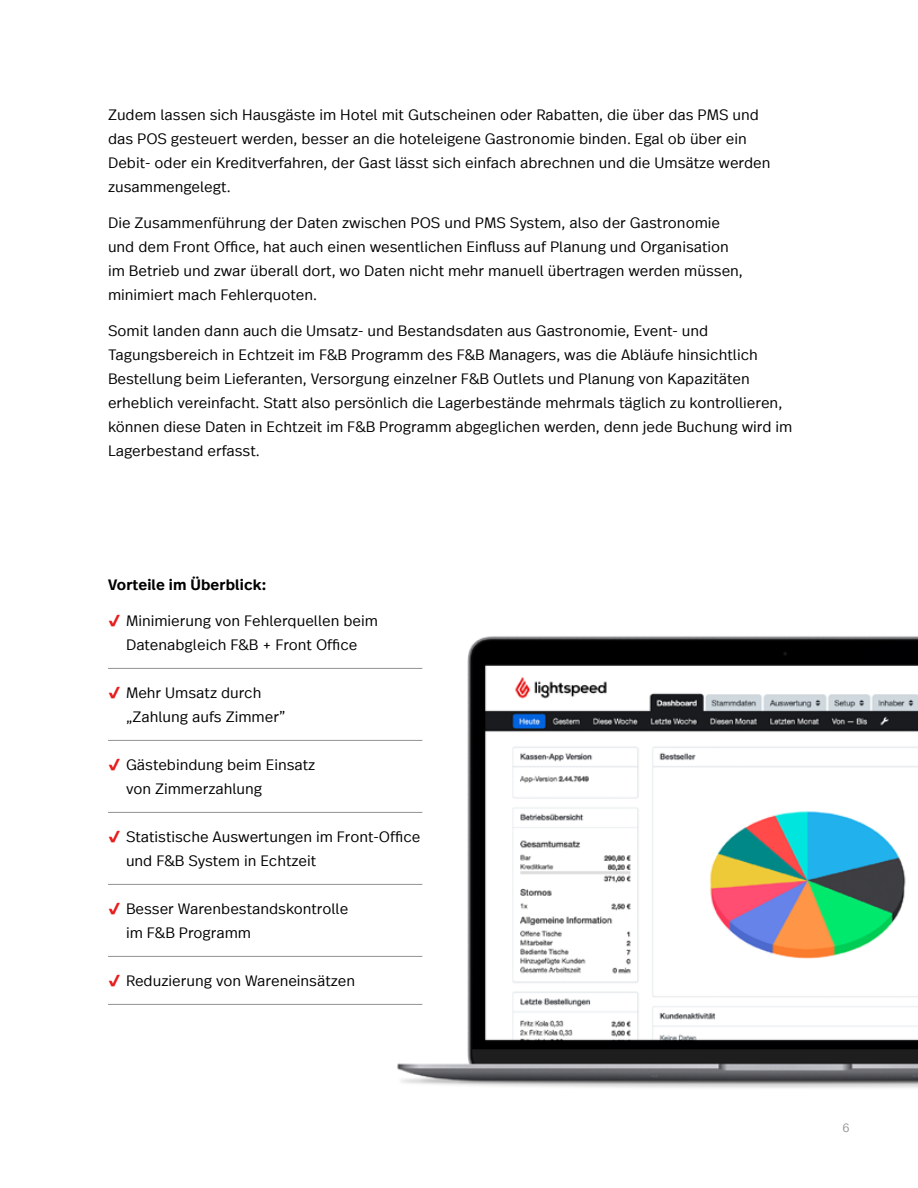
<style>
.page{position:relative;width:918px;height:1188px;background:#fff}
.page>*{position:absolute;margin:0;border:0;box-sizing:border-box;transform-origin:0 0}
.Body{font:300 15px/24px "Real Text Offc";color:#000}
.t1{font:600 15px "Real Text Offc";letter-spacing:.01em;color:#000}
.t2{font:300 12px "Real Text Offc";color:#939393}
.s1{font-weight:600;font-size:21px;color:#e81c1c}
</style>
<div class="page">
<img style="left:388px;top:636px;width:530px;height:452px">
<hr style="left:108px;top:668px;width:314px;height:1px;background:#939393">
<hr style="left:108px;top:740px;width:314px;height:1px;background:#939393">
<hr style="left:108px;top:812px;width:314px;height:1px;background:#939393">
<hr style="left:108px;top:884px;width:314px;height:1px;background:#939393">
<hr style="left:108px;top:956px;width:314px;height:1px;background:#939393">
<hr style="left:108px;top:1004px;width:314px;height:1px;background:#939393">
<p class="Body" style="left:108px;top:103px;width:664px">Zudem lassen sich Hausgäste im Hotel mit Gutscheinen oder Rabatten, die über das PMS und das POS gesteuert werden, besser an die hoteleigene Gastronomie binden. Egal ob über ein Debit- oder ein Kreditverfahren, der Gast lässt sich einfach abrechnen und die Umsätze werden zusammengelegt.</p>
<p class="Body" style="left:108px;top:211px;width:636px">Die Zusammenführung der Daten zwischen POS und PMS System, also der Gastronomie und dem Front Office, hat auch einen wesentlichen Einfluss auf Planung und Organisation im Betrieb und zwar überall dort, wo Daten nicht mehr manuell übertragen werden müssen, minimiert mach Fehlerquoten.</p>
<p class="Body" style="left:108px;top:319px;width:686px">Somit landen dann auch die Umsatz- und Bestandsdaten aus Gastronomie, Event- und Tagungsbereich in Echtzeit im F&amp;B Programm des F&amp;B Managers, was die Abläufe hinsichtlich Bestellung beim Lieferanten, Versorgung einzelner F&amp;B Outlets und Planung von Kapazitäten erheblich vereinfacht. Statt also persönlich die Lagerbestände mehrmals täglich zu kontrollieren, können diese Daten in Echtzeit im F&amp;B Programm abgeglichen werden, denn jede Buchung wird im Lagerbestand erfasst.</p>
<h3 class="t1" style="left:108px;top:575px;width:160px">Vorteile im Überblick:</h3>
<p class="Body" style="left:108px;top:609px;width:271px;text-align:center"><span class="s1">✓</span> Minimierung von Fehlerquellen beim<br>Datenabgleich F&amp;B + Front Office</p>
<p class="Body" style="left:126px;top:681px;width:161px;text-indent:-18px"><span class="s1">✓</span> Mehr Umsatz durch „Zahlung aufs Zimmer”</p>
<p class="Body" style="left:126px;top:753px;width:191px;text-indent:-18px"><span class="s1">✓</span> Gästebindung beim Einsatz von Zimmerzahlung</p>
<p class="Body" style="left:126px;top:825px;width:296px;text-indent:-18px"><span class="s1">✓</span> Statistische Auswertungen im Front-Office und F&amp;B System in Echtzeit</p>
<p class="Body" style="left:126px;top:897px;width:224px;text-indent:-18px"><span class="s1">✓</span> Besser Warenbestandskontrolle im F&amp;B Programm</p>
<p class="Body" style="left:108px;top:969px;width:249px"><span class="s1">✓</span> Reduzierung von Wareneinsätzen</p>
<p class="t2" style="left:842px;top:1120px;width:9px">6</p>
</div>
